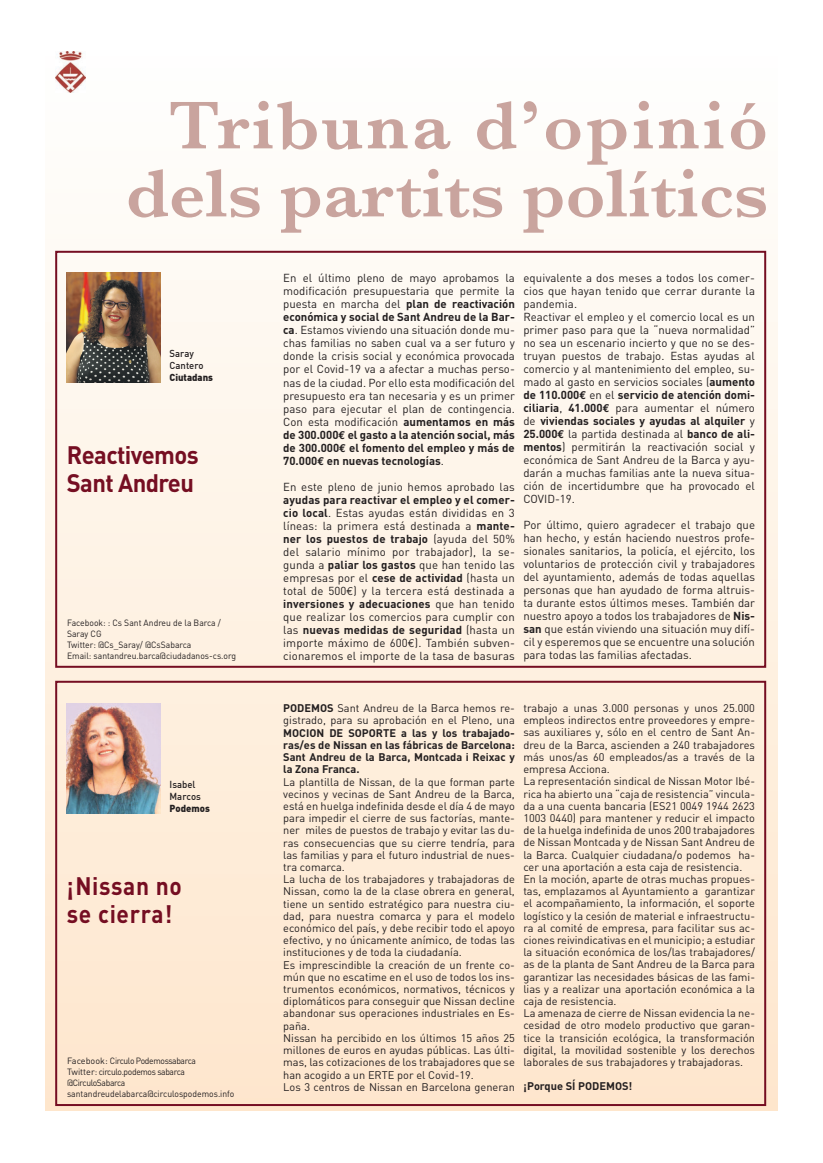
<style>
.page{position:relative;width:823px;height:1163px;background:#fff}
.page>*{position:absolute;margin:0;border:0;box-sizing:border-box;transform-origin:0 0}
.t1{font:600 70px/68px "Baskerville";color:#c9a49e;text-align:right}
.t2{font:700 25px/28px "DIN";letter-spacing:-.025em;color:#750e22;scale:.95 1}
.t3{font:700 25px/28px "DIN";letter-spacing:.03em;color:#750e22;scale:.91 1}
.t4{font:11.5px/13px "DIN";color:#231f20;text-align:justify}
.t5{font:11px/12.2px "DIN";color:#231f20}
.t6{font:700 11px/12.2px "DIN";color:#231f20;text-align:justify}
.t7{font:500 10px/12px "DIN";color:#231f20;scale:.95 1}
.t8{font:900 10px "DIN";color:#231f20;scale:.95 1}
.t9{font:9px/11px "DIN";letter-spacing:-.04em;color:#231f20}
.t10{font:9px/11px "DIN";color:#231f20;scale:.95 1}
.s1{font-weight:700}
.s2{font-family:"Euro Mono";font-weight:700}
.s3{font-family:"Euro Mono"}
</style>
<div class="page">
<div style="left:46px;top:51px;width:731px;height:1058px;background:linear-gradient(to bottom,#fefffe,#fce4ca)"></div>
<div style="left:55px;top:251px;width:710px;height:416px;border:2px solid #750e22"></div>
<div style="left:55px;top:680px;width:710px;height:425px;border:2px solid #750e22"></div>
<img style="left:67px;top:703px;width:93px;height:110px">
<img style="left:67px;top:272px;width:93px;height:110px">
<img style="left:55px;top:52px;width:30px;height:41px">
<h1 class="t1" style="left:126px;top:91px;width:643px">Tribuna d’opinió dels partits polítics</h1>
<p class="t7" style="left:169px;top:347px;width:37px">Saray<br>Cantero</p>
<p class="t8" style="left:169px;top:370px;width:47px">Ciutadans</p>
<h2 class="t2" style="left:67px;top:440px;width:140px">Reactivemos<br>Sant Andreu</h2>
<p class="t10" style="left:67px;top:616px;width:179px">Facebook: : Cs Sant Andreu de la Barca /<br>Saray CG<br>Twitter: @Cs_Saray/ @CsSabarca<br>Email: santandreu.barca@ciudadanos-cs.org</p>
<p class="t7" style="left:169px;top:778px;width:35px">Isabel<br>Marcos</p>
<p class="t8" style="left:169px;top:801px;width:44px">Podemos</p>
<h2 class="t3" style="left:67px;top:871px;width:128px">¡Nissan no se cierra!</h2>
<p class="t9" style="left:67px;top:1054px;width:169px">Facebook: Circulo Podemossabarca<br>Twitter: circulo.podemos sabarca @CirculoSabarca santandreudelabarca@circulospodemos.info</p>
<p class="t4" style="left:283px;top:271px;width:233px">En el último pleno de mayo aprobamos la modificación presupuestaria que permite la puesta en marcha del <span class="s1">plan de reactivación económica y social de Sant Andreu de la Bar&shy;ca</span>. Estamos viviendo una situación donde mu&shy;chas familias no saben cual va a ser futuro y donde la crisis social y económica provocada por el Covid-19 va a afectar a muchas perso&shy;nas de la ciudad. Por ello esta modificación del presupuesto era tan necesaria y es un primer paso para ejecutar el plan de contingencia.<br>Con esta modificación <span class="s1">aumentamos en más de 300.000</span><span class="s2">€</span> <span class="s1">el gasto a la atención social, más de 300.000</span><span class="s2">€</span> <span class="s1">el fomento del empleo y más de 70.000</span><span class="s2">€</span> <span class="s1">en nuevas tecnologías</span>.</p>
<p class="t4" style="left:283px;top:479px;width:233px">En este pleno de junio hemos aprobado las</p>
<p class="t4" style="left:283px;top:492px;width:233px"><span class="s1">ayudas para reactivar el empleo y el comer&shy;cio local</span>. Estas ayudas están divididas en 3 líneas: la primera está destinada a <span class="s1">mante&shy;ner los puestos de trabajo</span> (ayuda del 50% del salario mínimo por trabajador), la se&shy;gunda a <span class="s1">paliar los gastos</span> que han tenido las empresas por el <span class="s1">cese de actividad</span> (hasta un total de 500<span class="s3">€</span>) y la tercera está destinada a <span class="s1">inversiones y adecuaciones</span> que han tenido que realizar los comercios para cumplir con las <span class="s1">nuevas medidas de seguridad</span> (hasta un importe máximo de 600<span class="s3">€</span>). También subven&shy;cionaremos el importe de la tasa de basuras</p>
<p class="t4" style="left:523px;top:271px;width:233px;text-align:left">equivalente a dos meses a todos los comer&shy;cios que hayan tenido que cerrar durante la pandemia.<br>Reactivar el empleo y el comercio local es un primer paso para que la “nueva normalidad” no sea un escenario incierto y que no se des&shy;truyan puestos de trabajo. Estas ayudas al comercio y al mantenimiento del empleo, su&shy;mado al gasto en servicios sociales (<span class="s1">aumento de 110.000</span><span class="s2">€</span> en el <span class="s1">servicio de atención domi&shy;ciliaria</span>, <span class="s1">41.000</span><span class="s2">€</span> para aumentar el número de <span class="s1">viviendas sociales y ayudas al alquiler</span> y <span class="s1">25.000</span><span class="s2">€</span> la partida destinada al <span class="s1">banco de ali&shy;mentos</span>) permitirán la reactivación social y económica de Sant Andreu de la Barca y ayu&shy;darán a muchas familias ante la nueva situa&shy;ción de incertidumbre que ha provocado el COVID-19.</p>
<p class="t4" style="left:523px;top:518px;width:233px">Por último, quiero agradecer el trabajo que han hecho, y están haciendo nuestros profe&shy;sionales sanitarios, la policía, el ejército, los voluntarios de protección civil y trabajadores del ayuntamiento, además de todas aquellas personas que han ayudado de forma altruis&shy;ta durante estos últimos meses. También dar nuestro apoyo a todos los trabajadores de <span class="s1">Nis&shy;san</span> que están viviendo una situación muy difí&shy;cil y esperemos que se encuentre una solución para todas las familias afectadas.</p>
<p class="t5" style="left:283px;top:702px;width:233px"><span class="s1">PODEMOS</span> Sant Andreu de la Barca hemos re&shy;gistrado, para su aprobación en el Pleno, una</p>
<p class="t6" style="left:283px;top:726px;width:233px">MOCION DE SOPORTE a las y los trabajado&shy;ras/es de Nissan en las fábricas de Barcelona:<br>Sant Andreu de la Barca, Montcada i Reixac y la Zona Franca.</p>
<p class="t5" style="left:283px;top:775px;width:233px">La plantilla de Nissan, de la que forman parte vecinos y vecinas de Sant Andreu de la Barca, está en huelga indefinida desde el día 4 de mayo para impedir el cierre de sus factorías, mante&shy;ner miles de puestos de trabajo y evitar las du&shy;ras consecuencias que su cierre tendría, para las familias y para el futuro industrial de nues&shy;tra comarca.<br>La lucha de los trabajadores y trabajadoras de Nissan, como la de la clase obrera en general, tiene un sentido estratégico para nuestra ciu&shy;dad, para nuestra comarca y para el modelo económico del país, y debe recibir todo el apoyo efectivo, y no únicamente anímico, de todas las instituciones y de toda la ciudadanía.<br>Es imprescindible la creación de un frente co&shy;mún que no escatime en el uso de todos los ins&shy;trumentos económicos, normativos, técnicos y diplomáticos para conseguir que Nissan decline abandonar sus operaciones industriales en Es&shy;paña.<br>Nissan ha percibido en los últimos 15 años 25 millones de euros en ayudas públicas. Las últi&shy;mas, las cotizaciones de los trabajadores que se han acogido a un ERTE por el Covid-19.<br>Los 3 centros de Nissan en Barcelona generan</p>
<p class="t5" style="left:523px;top:701px;width:233px">trabajo a unas 3.000 personas y unos 25.000 empleos indirectos entre proveedores y empre&shy;sas auxiliares y, sólo en el centro de Sant An&shy;dreu de la Barca, ascienden a 240 trabajadores más unos/as 60 empleados/as a través de la empresa Acciona.<br>La representación sindical de Nissan Motor Ibé&shy;rica ha abierto una “caja de resistencia” vincula&shy;da a una cuenta bancaria (ES21 0049 1944 2623<br>1003 0440) para mantener y reducir el impacto de la huelga indefinida de unos 200 trabajadores de Nissan Montcada y de Nissan Sant Andreu de la Barca. Cualquier ciudadana/o podemos ha&shy;cer una aportación a esta caja de resistencia.<br>En la moción, aparte de otras muchas propues&shy;tas, emplazamos al Ayuntamiento a garantizar el acompañamiento, la información, el soporte logístico y la cesión de material e infraestructu&shy;ra al comité de empresa, para facilitar sus ac&shy;ciones reivindicativas en el municipio; a estudiar la situación económica de los/las trabajadores/ as de la planta de Sant Andreu de la Barca para garantizar las necesidades básicas de las fami&shy;lias y a realizar una aportación económica a la caja de resistencia.<br>La amenaza de cierre de Nissan evidencia la ne&shy;cesidad de otro modelo productivo que garan&shy;tice la transición ecológica, la transformación digital, la movilidad sostenible y los derechos laborales de sus trabajadores y trabajadoras.</p>
<p class="t6" style="left:523px;top:1079px;width:110px">¡Porque SÍ PODEMOS!</p>
</div>
